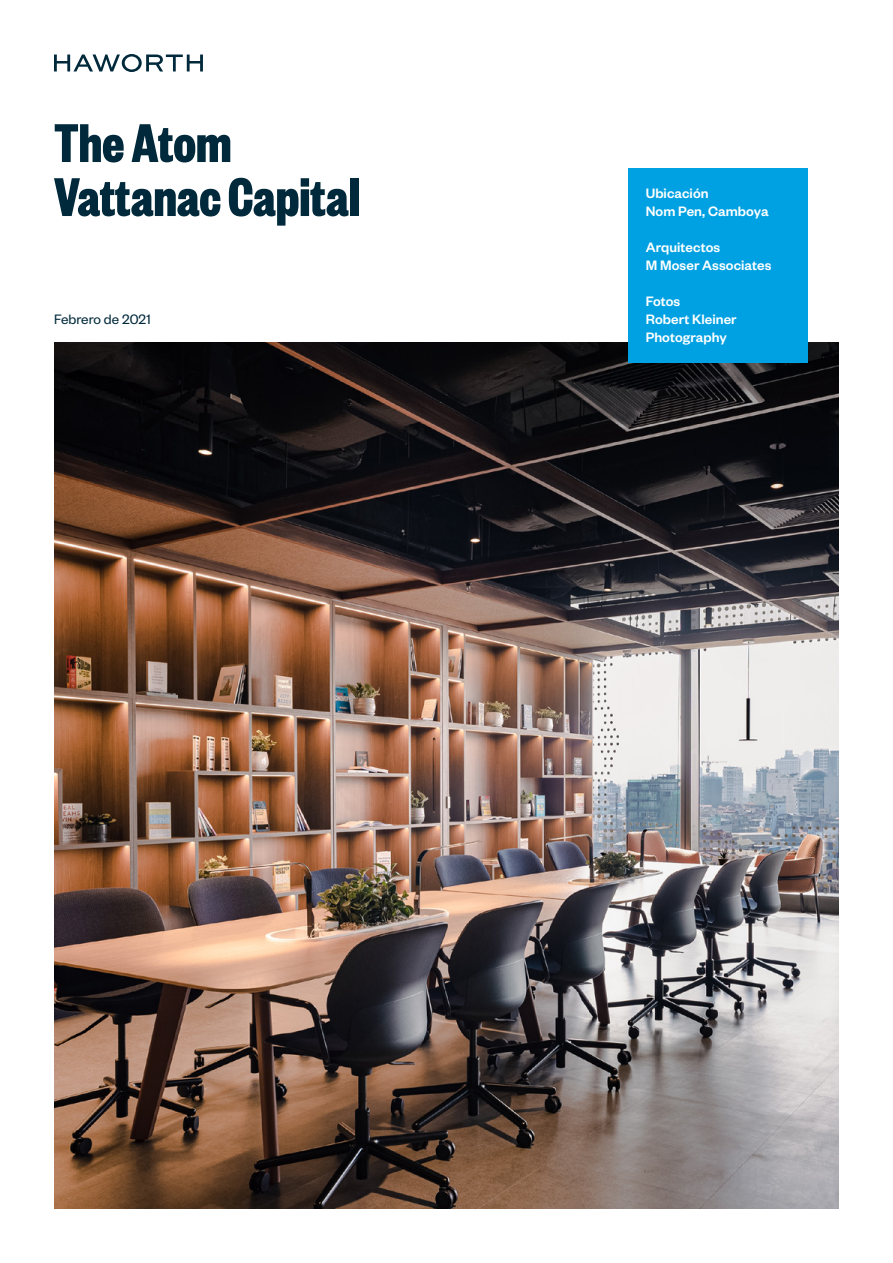
<style>
.page{position:relative;width:893px;height:1263px;background:#fff}
.page>*{position:absolute;margin:0;border:0;box-sizing:border-box;transform-origin:0 0}
.t1{font:700 60px/54px "Founders Grotesk X Cond";color:#00293b}
.t2{font:500 15px/18px "Founders Grotesk";letter-spacing:.005em;color:#fff}
.t3{font:15px "Founders Grotesk";letter-spacing:.005em;color:#00293b}
</style>
<div class="page">
<svg style="left:54px;top:54px;width:149px;height:18px"></svg>
<img style="left:54px;top:342px;width:785px;height:867px">
<div style="left:628px;top:168px;width:180px;height:195px;background:#00a1e2"></div>
<h1 class="t1" style="left:54px;top:113px;width:307px">The Atom<br>Vattanac Capital</h1>
<p class="t3" style="left:54px;top:310px;width:98px">Febrero de 2021</p>
<p class="t2" style="left:646px;top:183px;width:124px">Ubicación<br>Nom Pen, Camboya</p>
<p class="t2" style="left:646px;top:237px;width:127px">Arquitectos<br>M Moser Associates</p>
<p class="t2" style="left:646px;top:291px;width:92px">Fotos<br>Robert Kleiner<br>Photography</p>
</div>
